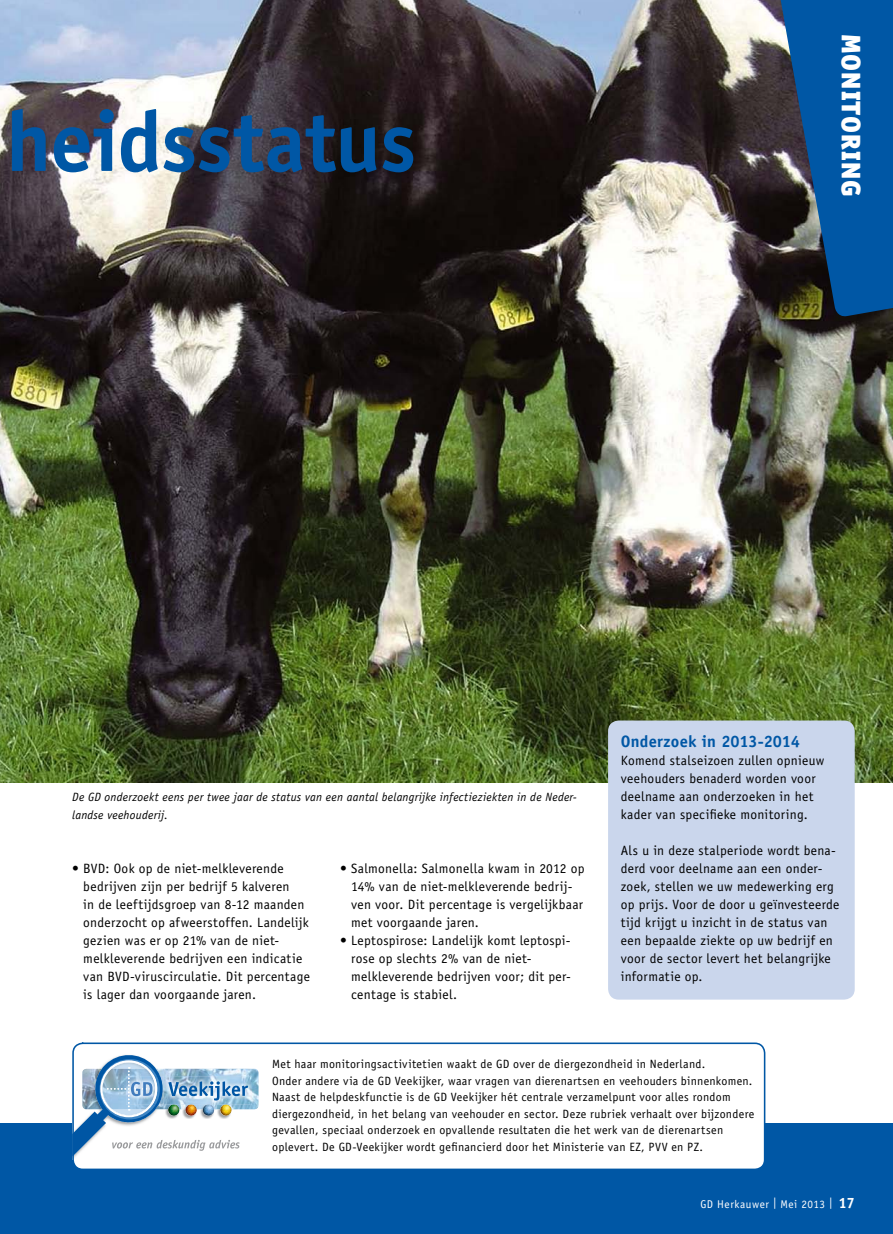
<style>
.page{position:relative;width:893px;height:1234px;background:#fff}
.page>*{position:absolute;margin:0;border:0;box-sizing:border-box;transform-origin:0 0}
.t1{font:700 85.5px "Officina Sans Std";letter-spacing:-.015em;color:#0057a5}
.t2{font:900 27px "Officina Sans ITC Std";letter-spacing:.03em;color:#fff}
.t3{font:700 16.5px "Officina Sans Std";letter-spacing:.005em;color:#0057a5}
.t4{font:13.5px/18px "Officina Sans Std";letter-spacing:.02em;color:#000}
.t5{font:12px/16.5px "Officina Sans Std";letter-spacing:.025em;color:#000}
.t6{font:italic 12px/18px "Officina Sans Std";letter-spacing:.02em;color:#000}
.t7{font:11.25px "Officina Sans Std";letter-spacing:.045em;color:#fff}
.s1{font-weight:700;font-size:15px}
</style>
<div class="page">
<img style="left:0;top:0;width:893px;height:782px">
<div style="left:608px;top:720px;width:247px;height:279px;background:#cad6ec;border-radius:11px"></div>
<div style="left:0;top:1123px;width:893px;height:110px;background:#0057a5"></div>
<div style="left:73px;top:1043px;width:692px;height:126px;background:#fff;border-radius:10px"></div>
<img style="left:256px;top:1070px;width:2px;height:38px">
<img style="left:248px;top:1068px;width:8px;height:40px">
<img style="left:248px;top:1075px;width:4px;height:29px">
<svg style="left:75px;top:1055px;width:173px;height:100px"></svg>
<div style="left:72px;top:1042px;width:693px;height:127px;border:2px solid #0057a5;border-radius:10px"></div>
<svg style="left:774px;top:0;width:119px;height:318px"></svg>
<h1 class="t1" style="left:6px;top:88px;width:412px">heidsstatus</h1>
<h2 class="t2" style="left:869px;top:34px;width:164px;rotate:90deg">MONITORING</h2>
<p class="t6" style="left:72px;top:788px;width:506px">De GD onderzoekt eens per twee jaar de status van een aantal belangrijke infectieziekten in de Neder&shy;landse veehouderij.</p>
<p class="t4" style="left:83px;top:859px;width:228px;text-indent:-11px">• BVD: Ook op de niet-melkleverende bedrijven zijn per bedrijf 5 kalveren<br>in de leeftijdsgroep van 8-12 maanden onderzocht op afweerstoffen. Landelijk gezien was er op 21% van de niet&shy;melkleverende bedrijven een indicatie van BVD-viruscirculatie. Dit percentage is lager dan voorgaande jaren.</p>
<p class="t4" style="left:351px;top:859px;width:235px;text-indent:-11px">• Salmonella: Salmonella kwam in 2012 op 14% van de niet-melkleverende bedrij&shy;ven voor. Dit percentage is vergelijkbaar met voorgaande jaren.</p>
<p class="t4" style="left:351px;top:931px;width:221px;text-indent:-11px">• Leptospirose: Landelijk komt leptospi&shy;rose op slechts 2% van de niet&shy;melkleverende bedrijven voor; dit per&shy;centage is stabiel.</p>
<p class="t3" style="left:621px;top:731px;width:181px">Onderzoek in 2013-2014</p>
<p class="t4" style="left:621px;top:751px;width:205px">Komend stalseizoen zullen opnieuw veehouders benaderd worden voor deelname aan onderzoeken in het kader van specifieke monitoring.</p>
<p class="t4" style="left:621px;top:841px;width:220px">als u in deze stalperiode wordt bena&shy;derd voor deelname aan een onder&shy;zoek, stellen we uw medewerking erg op prijs. Voor de door u geïnvesteerde tijd krijgt u inzicht in de status van een bepaalde ziekte op uw bedrijf en voor de sector levert het belangrijke informatie op.</p>
<p class="t5" style="left:272px;top:1055px;width:484px">Met haar monitoringsactivitetien waakt de GD over de diergezondheid in Nederland.<br>Onder andere via de GD Veekijker, waar vragen van dierenartsen en veehouders binnenkomen.<br>Naast de helpdesk functie is de GD Veekijker hét centrale verzamelpunt voor alles rondom<br>dier gezondheid, in het belang van veehouder en sector. Deze rubriek verhaalt over bijzondere gevallen, speciaal onderzoek en opvallende resultaten die het werk van de dierenartsen oplevert. De GD-Veekijker wordt gefinancierd door het Ministerie van EZ, PVV en PZ.</p>
<p class="t7" style="left:700px;top:1197px;width:156px">GD Herkauwer | Mei 2013 | <span class="s1">17</span></p>
</div>
